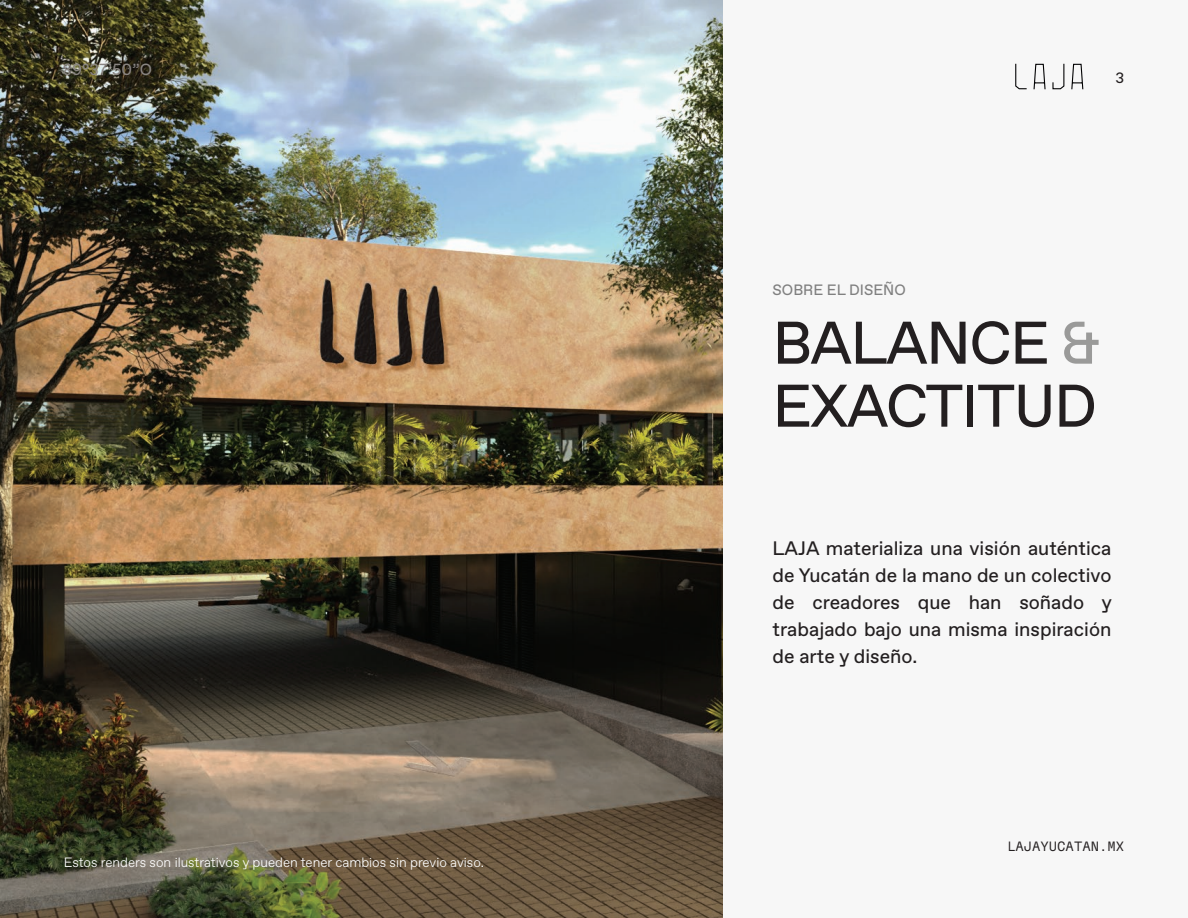
<style>
.page{position:relative;width:1188px;height:918px;background:#f7f7f7}
.page>*{position:absolute;margin:0;border:0;box-sizing:border-box;transform-origin:0 0}
.t1{font:60px/63px "Favorit";letter-spacing:-.025em;color:#231f20}
.t2{font:19.5px/27px "Favorit";color:#231f20;text-align:justify}
.t3{font:16.2px "Favorit";color:#8a8582}
.t4{font:15px "Favorit";color:#808080}
.t5{font:15px "Favorit";color:#231f20}
.t6{font:300 13.5px "Favorit";color:#fff}
.t7{font:300 13.5px "GT Flexa Mono";color:#231f20}
.s1{color:#9a9a99}
</style>
<div class="page">
<img style="left:0;top:0;width:723px;height:918px">
<svg style="left:1034px;top:64px;width:12px;height:25px"></svg>
<svg style="left:1071px;top:64px;width:12px;height:25px"></svg>
<svg style="left:1015px;top:64px;width:12px;height:25px"></svg>
<svg style="left:1052px;top:64px;width:12px;height:25px"></svg>
<p class="t3" style="left:63px;top:59px;width:91px">89°37’50”O</p>
<p class="t6" style="left:64px;top:853px;width:422px">Estos renders son ilustrativos y pueden tener cambios sin previo aviso.</p>
<p class="t5" style="left:1115px;top:68px;width:10px">3</p>
<p class="t4" style="left:773px;top:280px;width:135px">SOBRE EL DISEÑO</p>
<h1 class="t1" style="left:773px;top:310px;width:329px">BALANCE <span class="s1">&amp;<br></span>EXACTITUD</h1>
<p class="t2" style="left:773px;top:535px;width:341px">LAJA materializa una visión auténtica de Yucatán de la mano de un colectivo de creadores que han soñado y trabajado bajo una misma inspiración de arte y diseño.</p>
<p class="t7" style="left:1007px;top:838px;width:119px">LAJAYUCATAN.MX</p>
</div>
